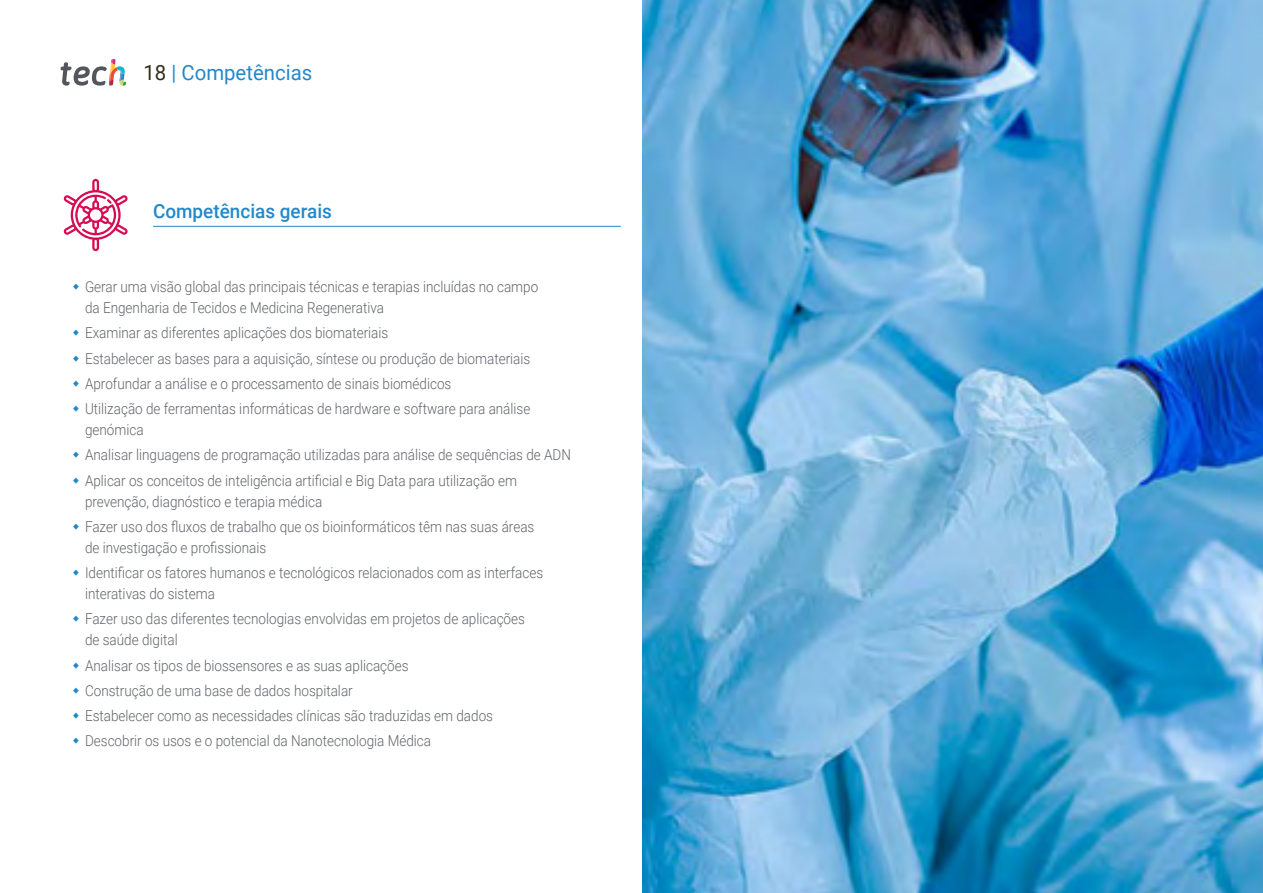
<style>
.page{position:relative;width:1263px;height:893px;background:#fff}
.page>*{position:absolute;margin:0;border:0;box-sizing:border-box;transform-origin:0 0}
.t1{font:21px "Roboto";color:#2488c9}
.t2{font:500 19.5px "Roboto";color:#2488c9}
.t3{font:300 15px/25.2px "Roboto";color:#61646a;scale:.9 1}
.s1{color:#312e20}
</style>
<div class="page">
<hr style="left:153px;top:226px;width:468px;height:1px;background:#2488c9">
<img style="left:642px;top:0;width:621px;height:893px">
<svg style="left:61px;top:59px;width:65px;height:27px"></svg>
<svg style="left:63px;top:179px;width:65px;height:72px"></svg>
<h1 class="t1" style="left:144px;top:57px;width:170px"><span class="s1">18</span> | Competências</h1>
<h2 class="t2" style="left:153px;top:197px;width:180px">Competências gerais</h2>
<p class="t3" style="left:85px;top:276px;width:505px;line-height:21px">Gerar uma visão global das principais técnicas e terapias incluídas no campo da Engenharia de Tecidos e Medicina Regenerativa</p>
<p class="t3" style="left:85px;top:320px;width:496px">Examinar as diferentes aplicações dos biomateriais<br>Estabelecer as bases para a aquisição, síntese ou produção de biomateriais Aprofundar a análise e o processamento de sinais biomédicos<br>Utilização de ferramentas informáticas de hardware e software para análise</p>
<p class="t3" style="left:85px;top:417px;width:541px">genómica<br>Analisar linguagens de programação utilizadas para análise de sequências de ADN<br>Aplicar os conceitos de inteligência artificial e Big Data para utilização em</p>
<p class="t3" style="left:85px;top:488px;width:501px">prevenção, diagnóstico e terapia médica<br>Fazer uso dos fluxos de trabalho que os bioinformáticos têm nas suas áreas</p>
<p class="t3" style="left:85px;top:534px;width:510px">de investigação e profissionais<br>Identificar os fatores humanos e tecnológicos relacionados com as interfaces</p>
<p class="t3" style="left:85px;top:581px;width:490px">interativas do sistema<br>Fazer uso das diferentes tecnologias envolvidas em projetos de aplicações</p>
<p class="t3" style="left:85px;top:627px;width:455px">de saúde digital<br>Analisar os tipos de biossensores e as suas aplicações<br>Construção de uma base de dados hospitalar<br>Estabelecer como as necessidades clínicas são traduzidas em dados Descobrir os usos e o potencial da Nanotecnologia Médica</p>
</div>
